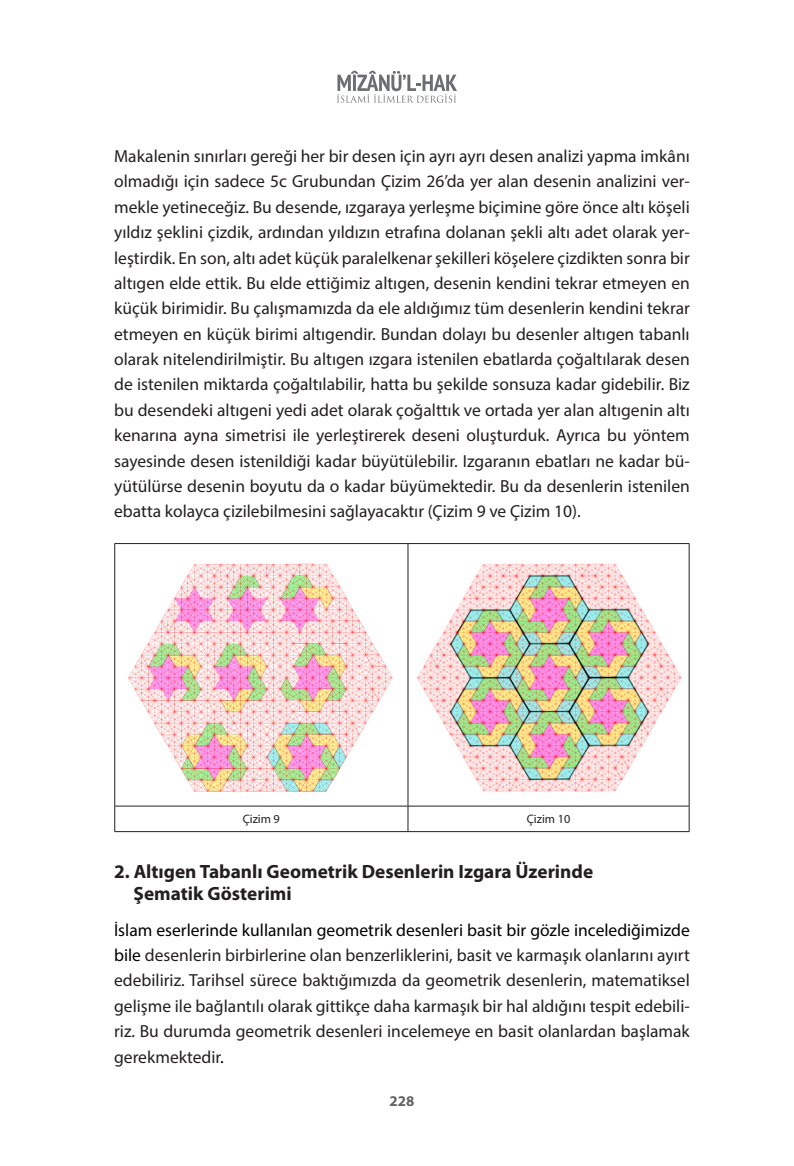
<style>
.page{position:relative;width:794px;height:1166px;background:#fff}
.page>*{position:absolute;margin:0;border:0;box-sizing:border-box;transform-origin:0 0}
._1__baslik{font:700 19.25px/22.8px "Myriad Pro";color:#231f20}
.Gövde{font:17.5px/25.4px "Myriad Pro";color:#231f20;text-align:justify}
.t1{font:700 14.88px "Myriad Pro";color:#636366}
.t2{font:12.25px "Myriad Pro";color:#231f20}
.s1{color:#000}
</style>
<div class="page">
<svg style="left:337px;top:71px;width:120px;height:32px"></svg>
<hr style="left:114px;top:543px;width:294px;height:1px;background:#231f20">
<hr style="left:114px;top:544px;width:1px;height:262px;background:#231f20">
<hr style="left:408px;top:543px;width:281px;height:1px;background:#231f20">
<hr style="left:408px;top:544px;width:1px;height:262px;background:#231f20">
<hr style="left:689px;top:544px;width:1px;height:262px;background:#231f20">
<hr style="left:114px;top:806px;width:294px;height:1px;background:#231f20">
<svg style="left:114px;top:806px;width:1px;height:25px"></svg>
<hr style="left:408px;top:806px;width:281px;height:1px;background:#231f20">
<svg style="left:408px;top:806px;width:1px;height:25px"></svg>
<svg style="left:689px;top:806px;width:1px;height:25px"></svg>
<hr style="left:114px;top:831px;width:294px;height:1px;background:#231f20">
<hr style="left:408px;top:831px;width:281px;height:1px;background:#231f20">
<img style="left:128px;top:563px;width:265px;height:229px">
<img style="left:417px;top:563px;width:265px;height:229px">
<p class="Gövde" style="left:114px;top:143px;width:577px">Makalenin sınırları gereği her bir desen için ayrı ayrı desen analizi yapma imkânı olmadığı için sadece 5c Grubundan Çizim 26’da yer alan desenin analizini ver&shy;mekle yetineceğiz. Bu desende, ızgaraya yerleşme biçimine göre önce altı köşeli yıldız şeklini çizdik, ardından yıldızın etrafına dolanan şekli altı adet olarak yer&shy;leştirdik. En son, altı adet küçük paralelkenar şekilleri köşelere çizdikten sonra bir altıgen elde ettik. Bu elde ettiğimiz altıgen, desenin kendini tekrar etmeyen en küçük birimidir. Bu çalışmamızda da ele aldığımız tüm desenlerin kendini tekrar etmeyen en küçük birimi altıgendir. Bundan dolayı bu desenler altıgen tabanlı olarak nitelendirilmiştir. Bu altıgen ızgara istenilen ebatlarda çoğaltılarak desen de istenilen miktarda çoğaltılabilir, hatta bu şekilde sonsuza kadar gidebilir. Biz bu desendeki altıgeni yedi adet olarak çoğalttık ve ortada yer alan altıgenin altı kenarına ayna simetrisi ile yerleştirerek deseni oluşturduk. Ayrıca bu yöntem sayesinde desen istenildiği kadar büyütülebilir. Izgaranın ebatları ne kadar bü&shy;yütülürse desenin boyutu da o kadar büyümektedir. Bu da desenlerin istenilen ebatta kolayca çizilebilmesini sağlayacaktır (Çizim 9 ve Çizim 10).</p>
<p class="t2" style="left:243px;top:812px;width:39px">Çizim 9</p>
<p class="t2" style="left:527px;top:812px;width:45px">Çizim 10</p>
<p class="_1__baslik" style="left:134px;top:859px;width:461px;text-indent:-19px">2. Altıgen Tabanlı Geometrik Desenlerin Izgara Üzerinde<br>Şematik Gösterimi</p>
<p class="Gövde" style="left:114px;top:917px;width:577px"><span class="s1">İslam eserlerinde kullanılan geometrik desenleri basit bir gözle incelediğimizde bile</span> desenlerin birbirlerine olan benzerliklerini, basit ve karmaşık olanlarını ayırt edebiliriz. Tarihsel sürece baktığımızda da geometrik desenlerin, matematiksel gelişme ile bağlantılı olarak gittikçe daha karmaşık bir hal aldığını tespit edebili&shy;riz. Bu durumda geometrik desenleri incelemeye en basit olanlardan başlamak gerekmektedir<span class="s1">.</span></p>
<p class="t1" style="left:389px;top:1091px;width:26px">228</p>
</div>
